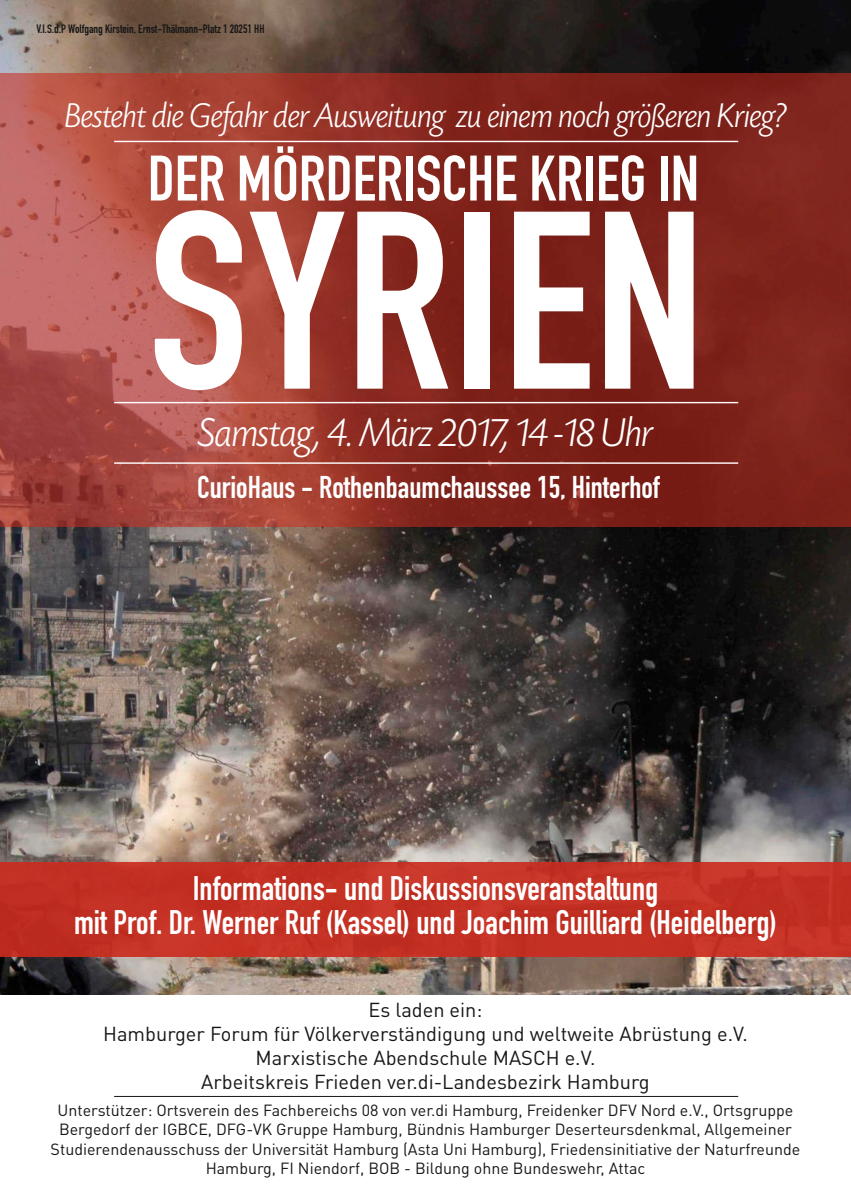
<style>
.page{position:relative;width:851px;height:1202px;background:#fff}
.page>*{position:absolute;margin:0;border:0;box-sizing:border-box;transform-origin:0 0}
.t1{font:248.6px "DIN Engschrift Std";color:#fff}
.t2{font:63.2px "DIN Engschrift Std";color:#fff}
.t3{font:italic 300 42.2px "Today SHOP";color:#fff}
.t4{font:italic 300 36px "Today SHOP";color:#fff}
.t5{font:33.6px/33.6px "DIN Engschrift Std";color:#fff;text-align:center}
.t6{font:31px "DIN Engschrift Std";color:#fff}
.t7{font:20px/24px "DIN Pro";color:#151616;text-align:center}
.t8{font:16px/19.2px "DIN Pro";color:#151616;text-align:center}
.t9{font:12px "DIN Engschrift Std";color:#151616}
</style>
<div class="page">
<img style="left:0;top:0;width:850px;height:994px">
<svg style="left:0;top:73px;width:850px;height:454px;background:#92342b"></svg>
<div style="left:0;top:862px;width:850px;height:94px;background:#c43023"></div>
<hr style="left:114px;top:402px;width:624px;height:1px;background:#fff">
<hr style="left:114px;top:141px;width:624px;height:1px;background:#fff">
<hr style="left:114px;top:462px;width:624px;height:2px;background:#fff">
<hr style="left:114px;top:1096px;width:624px;height:1px;background:#151616">
<p class="t9" style="left:36px;top:22px;width:230px">V.I.S.d.P Wolfgang Kirstein, Ernst-Thälmann-Platz 1 20251 HH</p>
<p class="t4" style="left:65px;top:97px;width:722px">Besteht die Gefahr der Ausweitung zu einem noch größeren Krieg?</p>
<p class="t2" style="left:148px;top:141px;width:552px">DER MÖRDERISCHE KRIEG IN</p>
<p class="t1" style="left:148px;top:156px;width:558px">SYRIEN</p>
<p class="t3" style="left:198px;top:411px;width:455px">Samstag, 4. März 2017, 14 -18 Uhr</p>
<p class="t6" style="left:197px;top:469px;width:464px">CurioHaus - Rothenbaumchaussee 15, Hinterhof</p>
<p class="t5" style="left:74px;top:872px;width:704px">Informations- und Diskussionsveranstaltung<br>mit Prof. Dr. Werner Ruf (Kassel) und Joachim Guilliard (Heidelberg)</p>
<p class="t7" style="left:103px;top:997px;width:646px">Es laden ein:<br>Hamburger Forum für Völkerverständigung und weltweite Abrüstung e.V.<br>Marxistische Abendschule MASCH e.V.<br>Arbeitskreis Frieden ver.di-Landesbezirk Hamburg</p>
<p class="t8" style="left:51px;top:1100px;width:751px">Unterstützer: Ortsverein des Fachbereichs 08 von ver.di Hamburg, Freidenker DFV Nord e.V., Ortsgruppe Bergedorf der IGBCE, DFG-VK Gruppe Hamburg, Bündnis Hamburger Deserteursdenkmal, Allgemeiner Studierendenausschuss der Universität Hamburg (Asta Uni Hamburg), Friedensinitiative der Naturfreunde Hamburg, FI Niendorf, BOB - Bildung ohne Bundeswehr, Attac</p>
</div>
